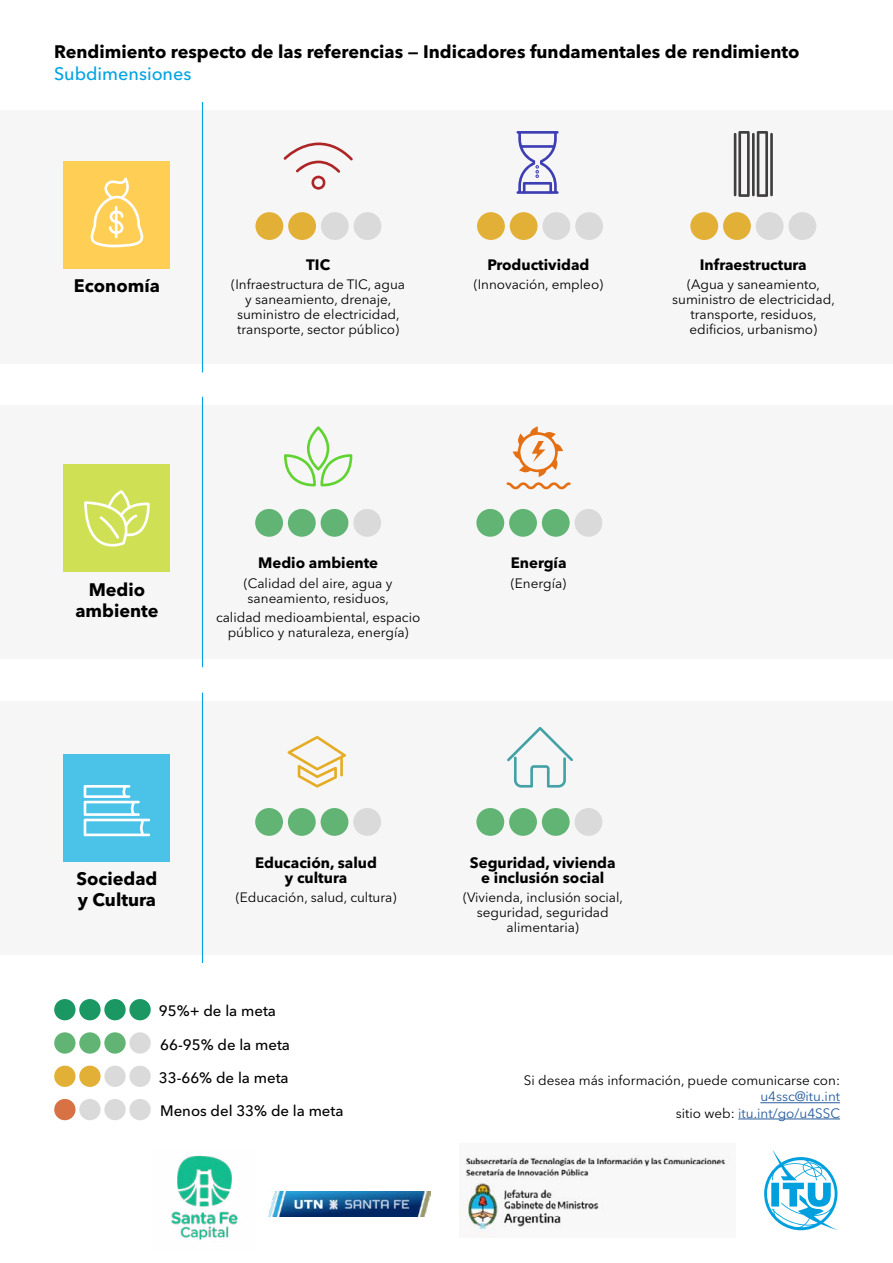
<style>
.page{position:relative;width:893px;height:1263px;background:#fff}
.page>*{position:absolute;margin:0;border:0;box-sizing:border-box;transform-origin:0 0}
.t1{font:700 18px/21.6px "Avenir Next LT Pro";color:#000;text-align:center}
.t2{font:500 18px "Avenir Next LT Pro";color:#00a3e2}
.t3{font:700 15px/15px "Avenir Next LT Pro";color:#000;text-align:center}
.t4{font:500 15px/32.8px "Avenir Next LT Pro";color:#000}
.t5{font:13.5px/15px "Avenir Next LT Pro";color:#000;text-align:center}
.t6{font:13.5px/16.2px "Avenir Next LT Pro";color:#275b9b;text-align:right}
.s1{color:#000}
</style>
<div class="page">
<div style="left:0;top:111px;width:893px;height:253px;background:#f6f6f6"></div>
<div style="left:0;top:405px;width:893px;height:254px;background:#f6f6f6"></div>
<div style="left:0;top:701px;width:893px;height:253px;background:#f6f6f6"></div>
<hr style="left:202px;top:102px;width:1px;height:270px;background:#00a3e2">
<hr style="left:202px;top:397px;width:1px;height:270px;background:#00a3e2">
<hr style="left:202px;top:693px;width:1px;height:270px;background:#00a3e2">
<div style="left:54px;top:999px;width:22px;height:21px;background:#1a9762;border-radius:50%"></div>
<div style="left:79px;top:999px;width:22px;height:21px;background:#1a9762;border-radius:50%"></div>
<div style="left:104px;top:999px;width:22px;height:21px;background:#1a9762;border-radius:50%"></div>
<div style="left:129px;top:999px;width:22px;height:21px;background:#1a9762;border-radius:50%"></div>
<div style="left:54px;top:1032px;width:22px;height:22px;background:#61b474;border-radius:50%"></div>
<div style="left:79px;top:1032px;width:22px;height:22px;background:#61b474;border-radius:50%"></div>
<div style="left:104px;top:1032px;width:22px;height:22px;background:#61b474;border-radius:50%"></div>
<div style="left:129px;top:1032px;width:22px;height:22px;background:#dadada;border-radius:50%"></div>
<div style="left:476px;top:509px;width:28px;height:28px;background:#61b474;border-radius:50%"></div>
<div style="left:509px;top:509px;width:28px;height:28px;background:#61b474;border-radius:50%"></div>
<div style="left:542px;top:509px;width:28px;height:28px;background:#61b474;border-radius:50%"></div>
<div style="left:575px;top:509px;width:27px;height:28px;background:#dadada;border-radius:50%"></div>
<div style="left:690px;top:212px;width:28px;height:28px;background:#e2b036;border-radius:50%"></div>
<div style="left:723px;top:212px;width:28px;height:28px;background:#e2b036;border-radius:50%"></div>
<div style="left:756px;top:212px;width:28px;height:28px;background:#dadada;border-radius:50%"></div>
<div style="left:788px;top:212px;width:28px;height:28px;background:#dadada;border-radius:50%"></div>
<div style="left:477px;top:212px;width:28px;height:28px;background:#e2b036;border-radius:50%"></div>
<div style="left:510px;top:212px;width:28px;height:28px;background:#e2b036;border-radius:50%"></div>
<div style="left:542px;top:212px;width:28px;height:28px;background:#dadada;border-radius:50%"></div>
<div style="left:575px;top:212px;width:28px;height:28px;background:#dadada;border-radius:50%"></div>
<div style="left:255px;top:212px;width:28px;height:28px;background:#e2b036;border-radius:50%"></div>
<div style="left:288px;top:212px;width:28px;height:28px;background:#e2b036;border-radius:50%"></div>
<div style="left:321px;top:212px;width:28px;height:28px;background:#dadada;border-radius:50%"></div>
<div style="left:354px;top:212px;width:27px;height:28px;background:#dadada;border-radius:50%"></div>
<div style="left:476px;top:808px;width:28px;height:28px;background:#61b474;border-radius:50%"></div>
<div style="left:509px;top:808px;width:28px;height:28px;background:#61b474;border-radius:50%"></div>
<div style="left:542px;top:808px;width:28px;height:28px;background:#61b474;border-radius:50%"></div>
<div style="left:575px;top:808px;width:27px;height:28px;background:#dadada;border-radius:50%"></div>
<div style="left:255px;top:808px;width:28px;height:28px;background:#61b474;border-radius:50%"></div>
<div style="left:288px;top:808px;width:28px;height:28px;background:#61b474;border-radius:50%"></div>
<div style="left:321px;top:808px;width:27px;height:28px;background:#61b474;border-radius:50%"></div>
<div style="left:353px;top:808px;width:28px;height:28px;background:#dadada;border-radius:50%"></div>
<div style="left:54px;top:1066px;width:22px;height:21px;background:#e2b036;border-radius:50%"></div>
<div style="left:79px;top:1066px;width:22px;height:21px;background:#e2b036;border-radius:50%"></div>
<div style="left:104px;top:1066px;width:22px;height:21px;background:#dadada;border-radius:50%"></div>
<div style="left:129px;top:1066px;width:22px;height:21px;background:#dadada;border-radius:50%"></div>
<div style="left:255px;top:509px;width:28px;height:28px;background:#61b474;border-radius:50%"></div>
<div style="left:288px;top:509px;width:28px;height:28px;background:#61b474;border-radius:50%"></div>
<div style="left:321px;top:509px;width:27px;height:28px;background:#61b474;border-radius:50%"></div>
<div style="left:353px;top:509px;width:28px;height:28px;background:#dadada;border-radius:50%"></div>
<div style="left:54px;top:1099px;width:22px;height:21px;background:#d87244;border-radius:50%"></div>
<div style="left:79px;top:1099px;width:22px;height:21px;background:#dadada;border-radius:50%"></div>
<div style="left:104px;top:1099px;width:22px;height:21px;background:#dadada;border-radius:50%"></div>
<div style="left:129px;top:1099px;width:22px;height:21px;background:#dadada;border-radius:50%"></div>
<svg style="left:63px;top:465px;width:107px;height:107px;background:#d2e25f"></svg>
<svg style="left:63px;top:754px;width:107px;height:108px;background:#5bc8ea"></svg>
<svg style="left:284px;top:143px;width:69px;height:47px"></svg>
<svg style="left:507px;top:727px;width:66px;height:60px"></svg>
<svg style="left:288px;top:736px;width:58px;height:51px"></svg>
<hr style="left:340px;top:756px;width:3px;height:20px;background:#e5ad26">
<hr style="left:516px;top:191px;width:43px;height:3px;background:#3d3eb4">
<hr style="left:516px;top:131px;width:43px;height:3px;background:#3d3eb4">
<svg style="left:518px;top:133px;width:39px;height:59px"></svg>
<svg style="left:284px;top:426px;width:68px;height:60px"></svg>
<hr style="left:734px;top:133px;width:2px;height:63px;background:#403e3f">
<hr style="left:770px;top:133px;width:3px;height:63px;background:#403e3f">
<hr style="left:752px;top:133px;width:3px;height:63px;background:#403e3f">
<svg style="left:738px;top:131px;width:12px;height:66px"></svg>
<svg style="left:757px;top:131px;width:11px;height:66px"></svg>
<svg style="left:507px;top:426px;width:64px;height:63px"></svg>
<svg style="left:63px;top:161px;width:107px;height:108px;background:#ffd160"></svg>
<hr style="left:760px;top:1102px;width:80px;height:1px;background:#275b9b">
<hr style="left:738px;top:1118px;width:102px;height:1px;background:#275b9b">
<svg style="left:764px;top:1149px;width:74px;height:81px"></svg>
<img style="left:268px;top:1191px;width:163px;height:26px">
<img style="left:459px;top:1155px;width:269px;height:83px">
<img style="left:171px;top:1155px;width:67px;height:85px">
<h1 class="t1" style="left:54px;top:41px;width:747px">Rendimiento respecto de las referencias — Indicadores fundamentales de rendimiento</h1>
<h1 class="t2" style="left:54px;top:63px;width:139px">Subdimensiones</h1>
<h1 class="t1" style="left:74px;top:275px;width:87px">Economía</h1>
<p class="t3" style="left:306px;top:257px;width:25px">TIC</p>
<p class="t5" style="left:231px;top:277px;width:175px">(Infraestructura de TIC, agua y saneamiento, drenaje, suministro de electricidad, transporte, sector público)</p>
<p class="t3" style="left:487px;top:257px;width:103px">Productividad</p>
<p class="t5" style="left:474px;top:277px;width:131px">(Innovación, empleo)</p>
<p class="t3" style="left:700px;top:257px;width:108px">Infraestructura</p>
<p class="t5" style="left:672px;top:277px;width:164px">(Agua y saneamiento, suministro de electricidad, transporte, residuos, edificios, urbanismo)</p>
<h1 class="t1" style="left:75px;top:578px;width:85px">Medio ambiente</h1>
<p class="t3" style="left:258px;top:556px;width:122px">Medio ambiente</p>
<p class="t5" style="left:244px;top:575px;width:150px;text-align:left">(Calidad del aire, agua y saneamiento, residuos,</p>
<p class="t5" style="left:216px;top:610px;width:206px">calidad medioambiental, espacio público y naturaleza, energía)</p>
<p class="t3" style="left:511px;top:556px;width:57px">Energía</p>
<p class="t5" style="left:511px;top:575px;width:57px">(Energía)</p>
<h1 class="t1" style="left:76px;top:868px;width:82px;line-height:21px;text-align:left">Sociedad y Cultura</h1>
<p class="t3" style="left:255px;top:855px;width:123px">Educación, salud y cultura</p>
<p class="t5" style="left:236px;top:890px;width:162px">(Educación, salud, cultura)</p>
<p class="t4" style="left:159px;top:994px;width:119px">95%+ de la meta</p>
<p class="t4" style="left:159px;top:1028px;width:133px">66-95% de la meta<br>33-66% de la meta</p>
<p class="t4" style="left:160px;top:1094px;width:185px">Menos del 33% de la meta</p>
<p class="t3" style="left:470px;top:855px;width:147px">Seguridad, vivienda e inclusión social</p>
<p class="t5" style="left:463px;top:890px;width:161px">(Vivienda, inclusión social, seguridad, seguridad alimentaria)</p>
<p class="t5" style="left:524px;top:1073px;width:318px">Si desea más información, puede comunicarse con:</p>
<p class="t6" style="left:676px;top:1088px;width:166px">u4ssc@itu.int<br><span class="s1">sitio web:</span> itu.int/go/u4SSC</p>
</div>
